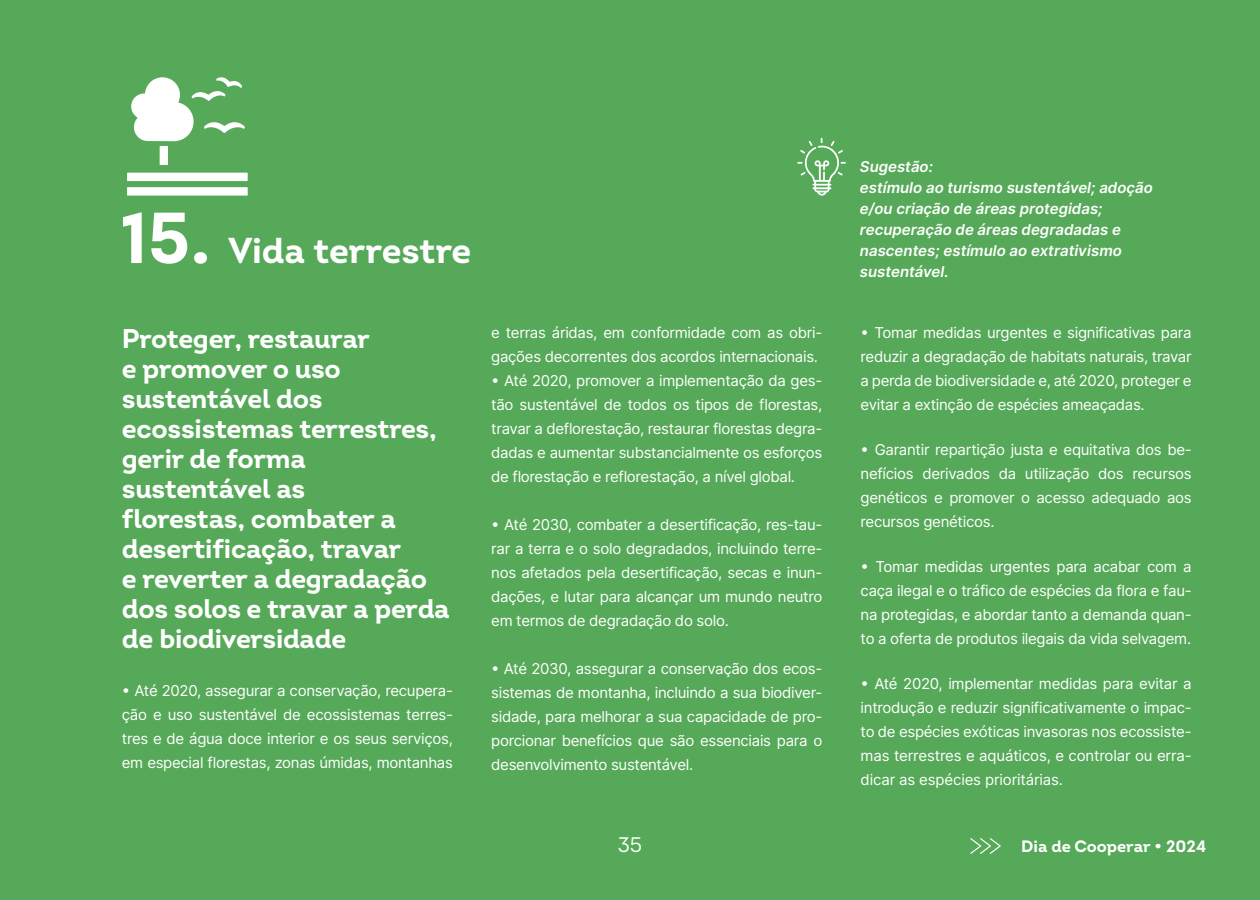
<style>
.page{position:relative;width:1260px;height:900px;background:#55a958}
.page>*{position:absolute;margin:0;border:0;box-sizing:border-box;transform-origin:0 0}
.t1{font:700 36px "Intro";color:#fff}
.t2{font:700 27px/30px "Intro";letter-spacing:-.01em;color:#fff}
.t3{font:21px "Intro";color:#fff}
.t4{font:700 16.5px "Intro";color:#fff}
.t5{font:15px/24px "Inter";letter-spacing:-.02em;color:#fff;text-align:justify}
.t6{font:italic 600 15px/21px "Inter";color:#fff}
.s1{font-size:72px}
</style>
<div class="page">
<div style="left:160px;top:146px;width:8px;height:19px;background:#fff"></div>
<div style="left:127px;top:173px;width:121px;height:8px;background:#fff"></div>
<div style="left:127px;top:187px;width:121px;height:9px;background:#fff"></div>
<svg style="left:131px;top:77px;width:114px;height:64px"></svg>
<svg style="left:797px;top:138px;width:49px;height:58px"></svg>
<svg style="left:970px;top:838px;width:31px;height:16px"></svg>
<h1 class="t1" style="left:122px;top:228px;width:351px"><span class="s1">15.</span> Vida terrestre</h1>
<h2 class="t2" style="left:122px;top:324px;width:329px">Proteger, restaurar<br>e promover o uso sustentável dos ecossistemas terrestres, gerir de forma sustentável as<br>florestas, combater a desertificação, travar<br>e reverter a degradação dos solos e travar a perda de biodiversidade</h2>
<p class="t5" style="left:122px;top:679px;width:333px">• Até 2020, assegurar a conservação, recupera&shy;ção e uso sustentável de ecossistemas terres&shy;tres e de água doce interior e os seus serviços, em especial florestas, zonas úmidas, montanhas</p>
<p class="t5" style="left:491px;top:320px;width:333px">e terras áridas, em conformidade com as obri&shy;gações decorrentes dos acordos internacionais.</p>
<p class="t5" style="left:491px;top:368px;width:333px">• Até 2020, promover a implementação da ges&shy;tão sustentável de todos os tipos de florestas, travar a deflorestação, restaurar florestas degra&shy;dadas e aumentar substancialmente os esforços de florestação e reflorestação, a nível global.</p>
<p class="t5" style="left:491px;top:512px;width:333px">• Até 2030, combater a desertificação, res-tau&shy;rar a terra e o solo degradados, incluindo terre&shy;nos afetados pela desertificação, secas e inun&shy;dações, e lutar para alcançar um mundo neutro em termos de degradação do solo.</p>
<p class="t5" style="left:491px;top:656px;width:333px">• Até 2030, assegurar a conservação dos ecos&shy;sistemas de montanha, incluindo a sua biodiver&shy;sidade, para melhorar a sua capacidade de pro&shy;porcionar benefícios que são essenciais para o desenvolvimento sustentável.</p>
<p class="t6" style="left:860px;top:156px;width:294px">Sugestão:<br>estímulo ao turismo sustentável; adoção e/ou criação de áreas protegidas; recuperação de áreas degradadas e nascentes; estímulo ao extrativismo sustentável.</p>
<p class="t5" style="left:861px;top:320px;width:333px">• Tomar medidas urgentes e significativas para reduzir a degradação de habitats naturais, travar a perda de biodiversidade e, até 2020, proteger e evitar a extinção de espécies ameaçadas.</p>
<p class="t5" style="left:861px;top:437px;width:333px">• Garantir repartição justa e equitativa dos be&shy;nefícios derivados da utilização dos recursos genéticos e promover o acesso adequado aos recursos genéticos.</p>
<p class="t5" style="left:861px;top:554px;width:333px">• Tomar medidas urgentes para acabar com a caça ilegal e o tráfico de espécies da flora e fau&shy;na protegidas, e abordar tanto a demanda quan&shy;to a oferta de produtos ilegais da vida selvagem.</p>
<p class="t5" style="left:861px;top:671px;width:333px">• Até 2020, implementar medidas para evitar a introdução e reduzir significativamente o impac&shy;to de espécies exóticas invasoras nos ecossiste&shy;mas terrestres e aquáticos, e controlar ou erra&shy;dicar as espécies prioritárias.</p>
<h3 class="t3" style="left:618px;top:832px;width:26px">35</h3>
<p class="t4" style="left:1021px;top:836px;width:187px">Dia de Cooperar • 2024</p>
</div>
